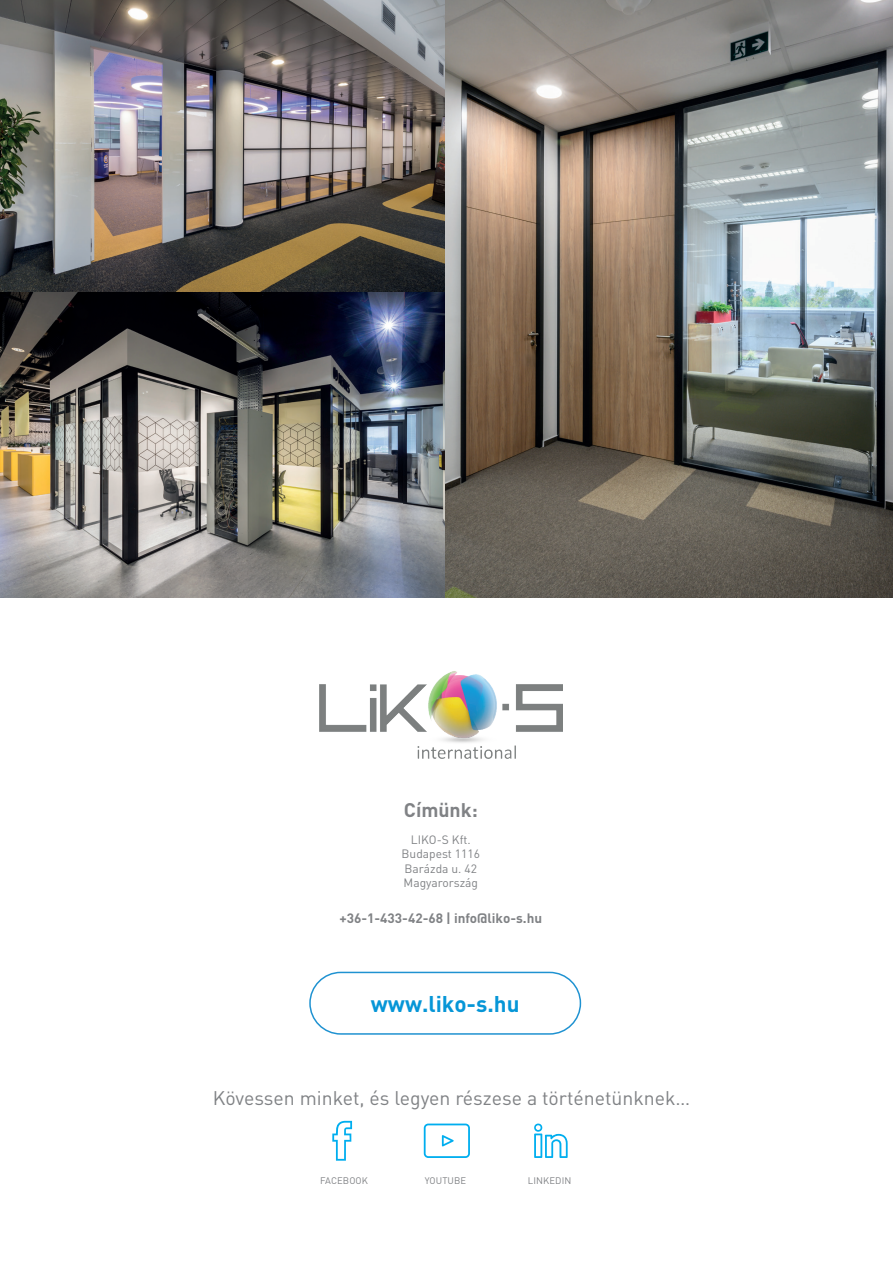
<style>
.page{position:relative;width:893px;height:1263px;background:#fff}
.page>*{position:absolute;margin:0;border:0;box-sizing:border-box;transform-origin:0 0}
.t1{font:700 22.5px "DIN Pro";color:#0696d7}
.t2{font:19.5px "DIN Pro";color:#808285}
.t3{font:700 19.5px "DIN Pro";color:#808285}
.t4{font:700 13.5px "DIN Pro";color:#808285}
.t5{font:12px/14.4px "DIN Pro";color:#808285;text-align:center}
.t6{font:9.45px "DIN Pro";letter-spacing:.01em;color:#808285}
</style>
<div class="page">
<img style="left:319px;top:671px;width:243px;height:88px">
<svg style="left:332px;top:1121px;width:20px;height:40px"></svg>
<svg style="left:424px;top:1123px;width:46px;height:35px"></svg>
<svg style="left:534px;top:1123px;width:34px;height:35px"></svg>
<img style="left:0;top:0;width:893px;height:597px">
<div style="left:309px;top:972px;width:272px;height:63px;border:2px solid #1f92d1;border-radius:31px"></div>
<p class="t3" style="left:404px;top:796px;width:75px">Címünk:</p>
<p class="t5" style="left:402px;top:832px;width:80px">LIKO-S Kft.<br>Budapest 1116<br>Barázda u. 42<br>Magyarország</p>
<p class="t4" style="left:339px;top:908px;width:204px">+36-1-433-42-68 | info@liko-s.hu</p>
<p class="t1" style="left:371px;top:988px;width:150px">www.liko-s.hu</p>
<p class="t2" style="left:213px;top:1084px;width:479px">Kövessen minket, és legyen részese a történetünknek…</p>
<p class="t6" style="left:320px;top:1174px;width:49px">FACEBOOK</p>
<p class="t6" style="left:425px;top:1174px;width:43px">YOUTUBE</p>
<p class="t6" style="left:528px;top:1174px;width:45px">LINKEDIN</p>
</div>
